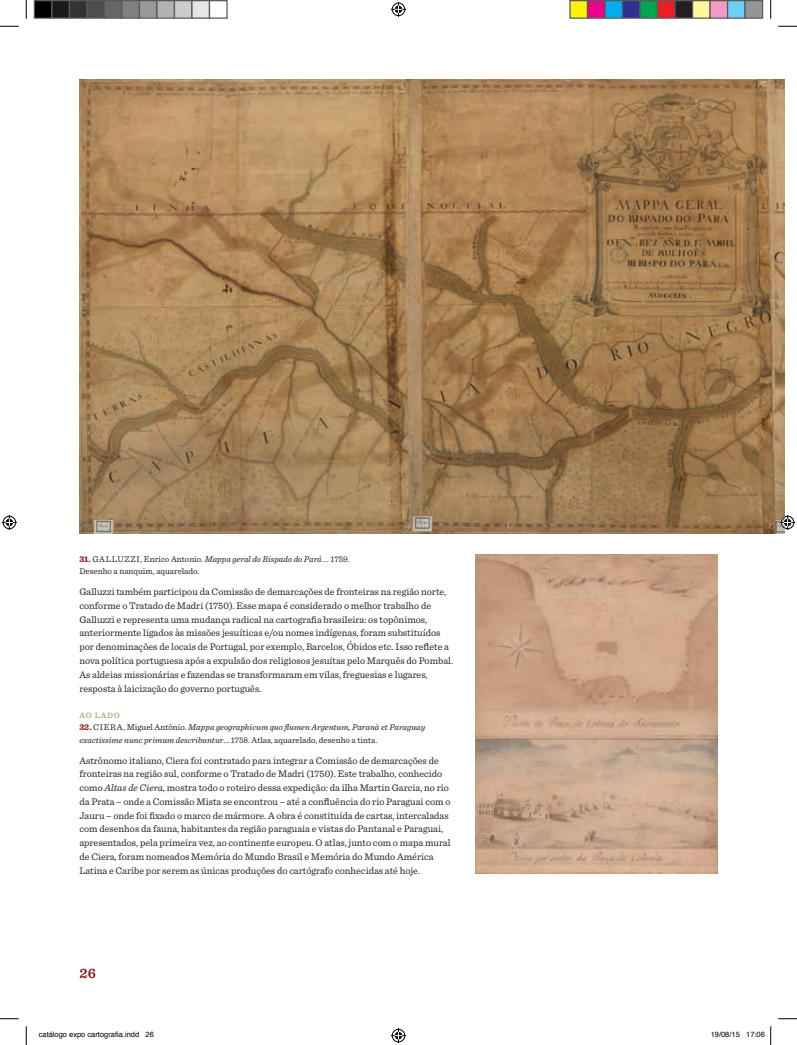
<style>
.page{position:relative;width:797px;height:1045px;background:#fff}
.page>*{position:absolute;margin:0;border:0;box-sizing:border-box;transform-origin:0 0}
.t1{font:600 14.38px "Sentinel";color:#8b0d10}
.t2{font:10px/13.8px "Sentinel";color:#231f20}
.t3{font:italic 8.75px/12.5px "Sentinel";color:#231f20}
.t4{font:8.75px/12.5px "Sentinel";color:#231f20}
.t5{font:600 8.12px "Sentinel";letter-spacing:.1em;color:#b1aa7d}
.t6{font:7.5px "Helvetica";color:#000}
.s1{font-weight:700;color:#8b0d10}
.s2{font-style:italic}
.s3{font-weight:700;font-style:normal;color:#8b0d10}
.s4{font-style:normal}
</style>
<div class="page">
<img style="left:79px;top:79px;width:706px;height:454px">
<img style="left:475px;top:555px;width:242px;height:319px">
<svg style="left:0;top:25px;width:19px;height:2px"></svg>
<svg style="left:778px;top:25px;width:19px;height:2px"></svg>
<svg style="left:0;top:1018px;width:19px;height:1px"></svg>
<svg style="left:778px;top:1018px;width:19px;height:1px"></svg>
<svg style="left:25px;top:0;width:2px;height:19px"></svg>
<svg style="left:25px;top:1026px;width:2px;height:19px"></svg>
<svg style="left:770px;top:0;width:1px;height:19px"></svg>
<svg style="left:391px;top:2px;width:15px;height:15px"></svg>
<svg style="left:391px;top:1028px;width:15px;height:15px"></svg>
<svg style="left:2px;top:515px;width:15px;height:15px"></svg>
<svg style="left:780px;top:515px;width:15px;height:15px"></svg>
<div style="left:34px;top:1px;width:18px;height:17px;background:#000"></div>
<div style="left:34px;top:0;width:18px;height:19px;border:1px solid #595959"></div>
<div style="left:52px;top:1px;width:17px;height:17px;background:#1a1a1a"></div>
<div style="left:51px;top:0;width:19px;height:19px;border:1px solid #595959"></div>
<div style="left:69px;top:1px;width:18px;height:17px;background:#333"></div>
<div style="left:69px;top:0;width:19px;height:19px;border:1px solid #595959"></div>
<div style="left:87px;top:1px;width:17px;height:17px;background:#4d4d4d"></div>
<div style="left:86px;top:0;width:19px;height:19px;border:1px solid #595959"></div>
<div style="left:104px;top:1px;width:18px;height:17px;background:#666"></div>
<div style="left:104px;top:0;width:18px;height:19px;border:1px solid #595959"></div>
<div style="left:122px;top:1px;width:17px;height:17px;background:#808080"></div>
<div style="left:121px;top:0;width:19px;height:19px;border:1px solid #595959"></div>
<div style="left:139px;top:1px;width:18px;height:17px;background:#999"></div>
<div style="left:139px;top:0;width:19px;height:19px;border:1px solid #595959"></div>
<div style="left:157px;top:1px;width:17px;height:17px;background:#b3b3b3"></div>
<div style="left:156px;top:0;width:19px;height:19px;border:1px solid #595959"></div>
<div style="left:174px;top:1px;width:18px;height:17px;background:#ccc"></div>
<div style="left:174px;top:0;width:18px;height:19px;border:1px solid #595959"></div>
<div style="left:192px;top:1px;width:17px;height:17px;background:#e6e6e6"></div>
<div style="left:191px;top:0;width:19px;height:19px;border:1px solid #595959"></div>
<div style="left:209px;top:0;width:19px;height:19px;border:1px solid #595959"></div>
<div style="left:570px;top:1px;width:17px;height:17px;background:#fff101"></div>
<div style="left:569px;top:0;width:19px;height:19px;border:1px solid #595959"></div>
<div style="left:587px;top:1px;width:18px;height:17px;background:#ed028c"></div>
<div style="left:587px;top:0;width:18px;height:19px;border:1px solid #595959"></div>
<div style="left:605px;top:1px;width:17px;height:17px;background:#00aeef"></div>
<div style="left:604px;top:0;width:19px;height:19px;border:1px solid #595959"></div>
<div style="left:622px;top:1px;width:18px;height:17px;background:#2e3092"></div>
<div style="left:622px;top:0;width:18px;height:19px;border:1px solid #595959"></div>
<div style="left:640px;top:1px;width:17px;height:17px;background:#00a54f"></div>
<div style="left:639px;top:0;width:19px;height:19px;border:1px solid #595959"></div>
<div style="left:657px;top:1px;width:18px;height:17px;background:#ee1d23"></div>
<div style="left:657px;top:0;width:18px;height:19px;border:1px solid #595959"></div>
<div style="left:675px;top:1px;width:17px;height:17px;background:#231f20"></div>
<div style="left:674px;top:0;width:19px;height:19px;border:1px solid #595959"></div>
<div style="left:692px;top:1px;width:18px;height:17px;background:#fff79a"></div>
<div style="left:692px;top:0;width:18px;height:19px;border:1px solid #595959"></div>
<div style="left:710px;top:1px;width:17px;height:17px;background:#f499c2"></div>
<div style="left:709px;top:0;width:19px;height:19px;border:1px solid #595959"></div>
<div style="left:727px;top:1px;width:18px;height:17px;background:#6bcff6"></div>
<div style="left:727px;top:0;width:18px;height:19px;border:1px solid #595959"></div>
<div style="left:745px;top:1px;width:17px;height:17px;background:#939598"></div>
<div style="left:744px;top:0;width:19px;height:19px;border:1px solid #595959"></div>
<svg style="left:770px;top:1026px;width:1px;height:19px"></svg>
<p class="t4" style="left:79px;top:552px;width:271px"><span class="s1">31.</span> GALLUZZI, Enrico Antonio. <span class="s2">Mappa geral do Bispado do Pará ...</span> 1759.<br>Desenho a nanquim, aquarelado.</p>
<p class="t2" style="left:79px;top:584px;width:375px">Galluzzi também participou da Comissão de demarcações de fronteiras na região norte, conforme o Tratado de Madri (1750). Esse mapa é considerado o melhor trabalho de Galluzzi e representa uma mudança radical na cartografia brasileira: os topônimos, anteriormente ligados às missões jesuíticas e/ou nomes indígenas, foram substituídos por denominações de locais de Portugal, por exemplo, Barcelos, Óbidos etc. Isso reflete a nova política portuguesa após a expulsão dos religiosos jesuítas pelo Marquês do Pombal.<br>As aldeias missionárias e fazendas se transformaram em vilas, freguesias e lugares, resposta à laicização do governo português.</p>
<p class="t5" style="left:79px;top:709px;width:42px">AO LADO</p>
<p class="t3" style="left:79px;top:720px;width:347px"><span class="s3">32.</span> <span class="s4">CIERA, Miguel Antônio.</span> Mappa geographicum quo flumen Argentum, Paranà et Paraguay exactissime nunc primum describuntur<span class="s4">... 1758. Atlas, aquarelado, desenho a tinta.</span></p>
<p class="t2" style="left:79px;top:753px;width:372px">Astrônomo italiano, Ciera foi contratado para integrar a Comissão de demarcações de fronteiras na região sul, conforme o Tratado de Madri (1750). Este trabalho, conhecido como <span class="s2">Altas de Ciera,</span> mostra todo o roteiro dessa expedição: da ilha Martin Garcia, no rio da Prata – onde a Comissão Mista se encontrou – até a confluência do rio Paraguai com o Jauru – onde foi fixado o marco de mármore. A obra é constituída de cartas, intercaladas com desenhos da fauna, habitantes da região paraguaia e vistas do Pantanal e Paraguai, apresentados, pela primeira vez, ao continente europeu. O atlas, junto com o mapa mural de Ciera, foram nomeados Memória do Mundo Brasil e Memória do Mundo América Latina e Caribe por serem as únicas produções do cartógrafo conhecidas até hoje.</p>
<h1 class="t1" style="left:80px;top:962px;width:18px">26</h1>
<p class="t6" style="left:39px;top:1028px;width:117px">catálogo expo cartografia.indd 26</p>
<p class="t6" style="left:710px;top:1028px;width:56px">19/08/15 17:06</p>
</div>
